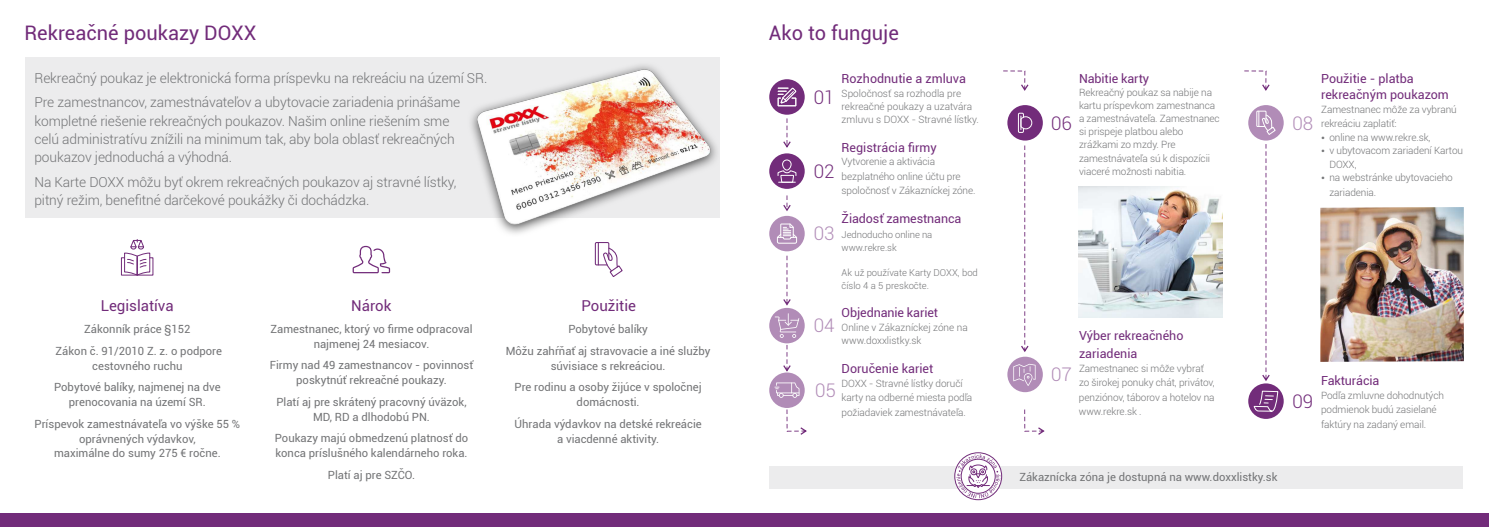
<style>
.page{position:relative;width:1489px;height:527px;background:#fff}
.page>*{position:absolute;margin:0;border:0;box-sizing:border-box;transform-origin:0 0}
.t1{font:20px "Roboto";color:#722c7a}
.t2{font:300 18.75px "Roboto";color:#b18cb7}
.t3{font:300 18.75px "Roboto";color:#722c7a}
.t4{font:15px "Roboto";color:#722c7a}
.t5{font:300 13.75px/18.1px "Roboto";letter-spacing:-.01em;color:#737476}
.t6{font:12.5px/18px "Roboto";color:#722c7a}
.t7{font:11.25px/14.9px "Roboto";color:#737476;text-align:center}
.t8{font:300 10px/14.4px "Roboto";letter-spacing:-.01em;color:#737476}
.t9{font:300 9.5px/13.6px "Roboto";color:#737476}
</style>
<div class="page">
<div style="left:25px;top:58px;width:694px;height:160px;background:#ececed"></div>
<img style="left:468px;top:57px;width:251px;height:177px">
<div style="left:1007px;top:105px;width:35px;height:35px;background:#722c7a;border-radius:50%"></div>
<div style="left:1017px;top:113px;width:6px;height:20px;border:1px solid #fefefe"></div>
<svg style="left:1020px;top:116px;width:12px;height:14px"></svg>
<div style="left:1248px;top:383px;width:35px;height:35px;background:#722c7a;border-radius:50%"></div>
<svg style="left:1253px;top:390px;width:25px;height:29px"></svg>
<div style="left:769px;top:79px;width:35px;height:36px;background:#722c7a;border-radius:50%"></div>
<svg style="left:777px;top:87px;width:19px;height:19px"></svg>
<svg style="left:783px;top:118px;width:7px;height:30px"></svg>
<svg style="left:783px;top:195px;width:7px;height:16px"></svg>
<svg style="left:1021px;top:145px;width:7px;height:207px"></svg>
<svg style="left:1262px;top:144px;width:7px;height:237px"></svg>
<div style="left:0;top:512px;width:1488px;height:14px;background:#722c7a"></div>
<div style="left:769px;top:466px;width:693px;height:22px;background:#ececed"></div>
<svg style="left:954px;top:452px;width:48px;height:47px"></svg>
<svg style="left:955px;top:453px;width:45px;height:44px"></svg>
<div style="left:769px;top:153px;width:35px;height:36px;background:#722c7a;border-radius:50%"></div>
<svg style="left:777px;top:159px;width:19px;height:24px"></svg>
<img style="left:1078px;top:187px;width:143px;height:130px">
<img style="left:1320px;top:207px;width:143px;height:154px">
<div style="left:1007px;top:356px;width:35px;height:36px;background:#b18cb7;border-radius:50%"></div>
<svg style="left:1013px;top:363px;width:22px;height:22px"></svg>
<div style="left:1248px;top:105px;width:35px;height:35px;background:#b18cb7;border-radius:50%"></div>
<svg style="left:1256px;top:110px;width:19px;height:25px"></svg>
<div style="left:769px;top:307px;width:35px;height:36px;background:#b18cb7;border-radius:50%"></div>
<svg style="left:774px;top:313px;width:25px;height:24px"></svg>
<div style="left:769px;top:216px;width:35px;height:35px;background:#b18cb7;border-radius:50%"></div>
<svg style="left:777px;top:223px;width:20px;height:21px"></svg>
<div style="left:769px;top:372px;width:35px;height:35px;background:#b18cb7;border-radius:50%"></div>
<svg style="left:774px;top:382px;width:25px;height:15px"></svg>
<svg style="left:120px;top:239px;width:34px;height:37px"></svg>
<svg style="left:352px;top:245px;width:38px;height:28px"></svg>
<svg style="left:594px;top:242px;width:29px;height:35px"></svg>
<svg style="left:783px;top:255px;width:7px;height:50px"></svg>
<svg style="left:783px;top:345px;width:7px;height:26px"></svg>
<svg style="left:786px;top:409px;width:21px;height:25px"></svg>
<svg style="left:1003px;top:70px;width:25px;height:21px"></svg>
<svg style="left:1024px;top:409px;width:20px;height:25px"></svg>
<svg style="left:1244px;top:70px;width:25px;height:21px"></svg>
<h1 class="t1" style="left:25px;top:25px;width:233px">Rekreačné poukazy DOXX</h1>
<h1 class="t1" style="left:768px;top:25px;width:131px">Ako to funguje</h1>
<p class="t6" style="left:841px;top:71px;width:126px">Rozhodnutie a zmluva</p>
<p class="t8" style="left:841px;top:87px;width:139px;line-height:13.1px">Spoločnosť sa rozhodla pre rekreačné poukazy a uzatvára zmluvu s DOXX - Stravné lístky.</p>
<p class="t6" style="left:841px;top:139px;width:96px">Registrácia firmy</p>
<p class="t8" style="left:841px;top:156px;width:135px">Vytvorenie a aktivácia bezplatného online účtu pre spoločnosť v Zákazníckej zóne.</p>
<p class="t6" style="left:841px;top:211px;width:121px">Žiadosť zamestnanca</p>
<p class="t9" style="left:841px;top:228px;width:92px">Jednoducho online na www.rekre.sk</p>
<p class="t9" style="left:841px;top:267px;width:138px;line-height:12.4px">Ak už používate Karty DOXX, bod číslo 4 a 5 preskočte.</p>
<p class="t6" style="left:841px;top:305px;width:98px">Objednanie kariet</p>
<p class="t8" style="left:841px;top:322px;width:128px;line-height:13.1px">Online v Zákazníckej zóne na www.doxxlistky.sk</p>
<p class="t6" style="left:841px;top:360px;width:93px">Doručenie kariet</p>
<p class="t8" style="left:841px;top:376px;width:132px">DOXX - Stravné lístky doručí karty na odberné miesta podľa požiadaviek zamestnávateľa.</p>
<h3 class="t5" style="left:34px;top:67px;width:454px;line-height:24.8px">Rekreačný poukaz je elektronická forma príspevku na rekreáciu na území SR.<br>Pre zamestnancov, zamestnávateľov a ubytovacie zariadenia prinášame</h3>
<h3 class="t5" style="left:34px;top:113px;width:422px">kompletné riešenie rekreačných poukazov. Našim online riešením sme celú administratívu znížili na minimum tak, aby bola oblasť rekreačných poukazov jednoduchá a výhodná.</h3>
<h3 class="t5" style="left:34px;top:174px;width:423px">Na Karte DOXX môžu byť okrem rekreačných poukazov aj stravné lístky, pitný režim, benefitné darčekové poukážky či dochádzka.</h3>
<h2 class="t3" style="left:813px;top:89px;width:22px">01</h2>
<h2 class="t3" style="left:813px;top:163px;width:22px">02</h2>
<h2 class="t2" style="left:813px;top:226px;width:22px">03</h2>
<h3 class="t4" style="left:351px;top:299px;width:42px">Nárok</h3>
<h3 class="t4" style="left:101px;top:299px;width:74px">Legislatíva</h3>
<h3 class="t4" style="left:581px;top:299px;width:56px">Použitie</h3>
<p class="t7" style="left:270px;top:322px;width:204px">Zamestnanec, ktorý vo firme odpracoval najmenej 24 mesiacov.</p>
<p class="t7" style="left:270px;top:359px;width:205px">Firmy nad 49 zamestnancov - povinnosť poskytnúť rekreačné poukazy.</p>
<p class="t7" style="left:276px;top:395px;width:192px">Platí aj pre skrátený pracovný úväzok,<br>MD, RD a dlhodobú PN.</p>
<p class="t7" style="left:275px;top:432px;width:195px;text-align:left">Poukazy majú obmedzenú platnosť do konca príslušného kalendárneho roka.</p>
<p class="t7" style="left:328px;top:468px;width:89px">Platí aj pre SZČO.</p>
<p class="t7" style="left:568px;top:322px;width:81px">Pobytové balíky</p>
<h2 class="t2" style="left:813px;top:318px;width:22px">04</h2>
<p class="t7" style="left:506px;top:344px;width:206px">Môžu zahŕňať aj stravovacie a iné služby súvisiace s rekreáciou.</p>
<p class="t7" style="left:514px;top:380px;width:189px">Pre rodinu a osoby žijúce v spoločnej domácnosti.</p>
<p class="t7" style="left:514px;top:417px;width:189px">Úhrada výdavkov na detské rekreácie a viacdenné aktivity.</p>
<p class="t7" style="left:56px;top:319px;width:168px;line-height:21.6px">Zákonník práce §152<br>Zákon č. 91/2010 Z. z. o podpore</p>
<p class="t7" style="left:54px;top:355px;width:168px;line-height:21.6px">cestovného ruchu<br>Pobytové balíky, najmenej na dve</p>
<p class="t7" style="left:35px;top:392px;width:207px;line-height:21.6px">prenocovania na území SR.<br>Príspevok zamestnávateľa vo výške 55 %</p>
<p class="t7" style="left:54px;top:432px;width:168px">oprávnených výdavkov, maximálne do sumy 275 € ročne.</p>
<h2 class="t2" style="left:815px;top:382px;width:22px">05</h2>
<h2 class="t3" style="left:1051px;top:115px;width:22px">06</h2>
<p class="t6" style="left:1078px;top:71px;width:72px">Nabitie karty</p>
<p class="t8" style="left:1078px;top:86px;width:142px;line-height:13.2px">Rekreačný poukaz sa nabije na kartu príspevkom zamestnanca a zamestnávateľa. Zamestnanec si prispeje platbou alebo zrážkami zo mzdy. Pre zamestnávateľa sú k dispozícii viaceré možnosti nabitia.</p>
<h2 class="t2" style="left:1292px;top:115px;width:22px">08</h2>
<p class="t6" style="left:1320px;top:71px;width:129px;line-height:16.4px">Použitie - platba rekreačným poukazom</p>
<p class="t8" style="left:1320px;top:103px;width:137px">Zamestnanec môže za vybranú rekreáciu zaplatiť:</p>
<p class="t8" style="left:1329px;top:131px;width:135px;line-height:13.1px">online na www.rekre.sk,<br>v ubytovacom zariadení Kartou</p>
<p class="t8" style="left:1329px;top:159px;width:125px;line-height:13.1px">DOXX,<br>na webstránke ubytovacieho</p>
<p class="t8" style="left:1329px;top:186px;width:48px">zariadenia.</p>
<h2 class="t2" style="left:1051px;top:366px;width:22px">07</h2>
<p class="t6" style="left:1078px;top:328px;width:106px">Výber rekreačného zariadenia</p>
<p class="t8" style="left:1078px;top:362px;width:137px">Zamestnanec si môže vybrať zo širokej ponuky chát, privátov, penziónov, táborov a hotelov na www.rekre.sk .</p>
<h2 class="t3" style="left:1292px;top:393px;width:22px">09</h2>
<p class="t6" style="left:1320px;top:372px;width:60px">Fakturácia</p>
<p class="t8" style="left:1320px;top:388px;width:124px">Podľa zmluvne dohodnutých podmienok budú zasielané faktúry na zadaný email.</p>
<p class="t7" style="left:1019px;top:470px;width:260px">Zákaznícka zóna je dostupná na www.doxxlistky.sk</p>
</div>
